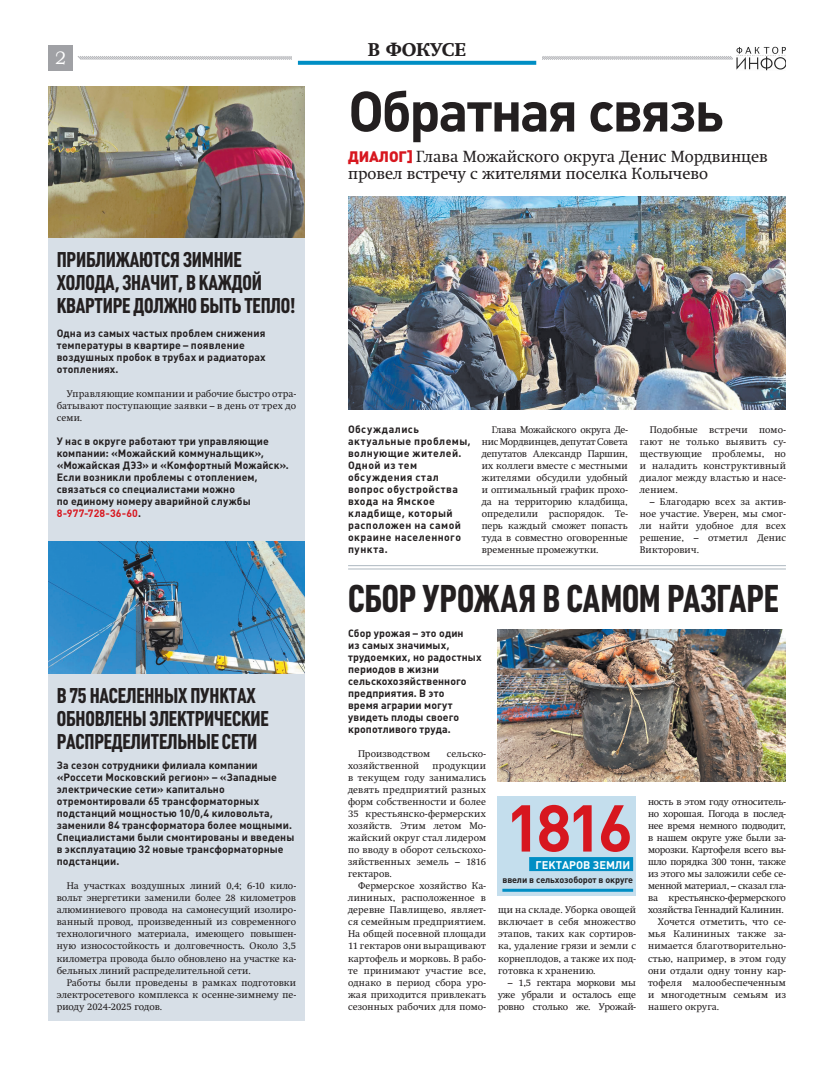
<style>
.page{position:relative;width:820px;height:1078px;background:#fff}
.page>*{position:absolute;margin:0;border:0;box-sizing:border-box;transform-origin:0 0}
.t1{font:65px "Plumb Bold C";color:#d7171f}
.Заголовок_основной_50{font:56px "Plumb Bold C";letter-spacing:-.045em;color:#231f20}
.Заголовок_анонса_красный{font:700 38px "Plumb Condensed";letter-spacing:-.005em;color:#231f20}
.Заголовок_тонкий{font:700 21px/23px "Plumb Condensed";letter-spacing:-.01em;color:#231f20}
.t2{font:18px "Swift Extra Bold C";color:#231f20}
.t3{font:18px "Bookman Old Style";color:#fff}
.Подзаг_с_красным{font:16px/17px "Swift C";color:#231f20}
.t4{font:11px "Plumb Bold C";color:#fff}
.Лид_основной{font:10.5px/12px "Plumb Bold C";letter-spacing:.01em;color:#231f20}
.Лид_основной-2{font:10.5px/12px "Plumb Bold C";letter-spacing:.04em;color:#231f20}
.Текст{font:9.6px/12px "Swift C";letter-spacing:.01em;color:#231f20;text-align:justify}
.t5{font:9px "Plumb Bold C";letter-spacing:-.01em;color:#231f20}
.s1{font-family:"Plumb";font-weight:900;font-size:15px;color:#d7171f}
.s2{color:#d7171f}
</style>
<div class="page">
<div style="left:48px;top:45px;width:25px;height:25px;background:#a0a1a5"></div>
<svg style="left:77px;top:56px;width:655px;height:4px;background:#cfd0d3"></svg>
<img style="left:732px;top:46px;width:53px;height:24px">
<div style="left:48px;top:86px;width:256px;height:934px;background:#d7dfe7"></div>
<div style="left:292px;top:43px;width:249px;height:25px;background:#fff"></div>
<svg style="left:298px;top:61px;width:238px;height:4px"></svg>
<img style="left:48px;top:86px;width:256px;height:151px">
<img style="left:48px;top:541px;width:257px;height:132px">
<img style="left:348px;top:196px;width:437px;height:214px">
<hr style="left:348px;top:568px;width:437px;height:1px;background:#adb8c0">
<hr style="left:348px;top:565px;width:437px;height:1px;background:#adb8c0">
<div style="left:498px;top:796px;width:137px;height:99px;background:#c4deed"></div>
<div style="left:529px;top:856px;width:104px;height:14px;background:#008ec4"></div>
<hr style="left:502px;top:888px;width:131px;height:3px;background:#008ec4">
<img style="left:498px;top:629px;width:287px;height:152px">
<h3 class="t3" style="left:55px;top:46px;width:13px">2</h3>
<p class="t2" style="left:368px;top:39px;width:100px">В ФОКУСЕ</p>
<p class="Заголовок_основной_50" style="left:348px;top:80px;width:377px">Обратная связь</p>
<p class="Подзаг_с_красным" style="left:348px;top:148px;width:421px"><span class="s1">ДИАЛОГ]</span> Глава Можайского округа Денис Мордвинцев провел встречу с жителями поселка Колычево</p>
<p class="Заголовок_тонкий" style="left:57px;top:248px;width:240px">ПРИБЛИЖАЮТСЯ ЗИМНИЕ<br>ХОЛОДА, ЗНАЧИТ, В КАЖДОЙ<br>КВАРТИРЕ ДОЛЖНО БЫТЬ ТЕПЛО!</p>
<p class="Лид_основной" style="left:57px;top:327px;width:210px">Одна из самых частых проблем снижения температуры в квартире – появление воздушных пробок в трубах и радиаторах отоплениях.</p>
<p class="Текст" style="left:57px;top:387px;width:241px;text-indent:10px">Управляющие компании и рабочие быстро отра&shy;батывают поступающие заявки – в день от трех до семи.</p>
<p class="Лид_основной" style="left:57px;top:435px;width:233px">У нас в округе работают три управляющие компании: «Можайский коммунальщик», «Можайская ДЭЗ» и «Комфортный Можайск».<br>Если возникли проблемы с отоплением, связаться со специалистами можно<br>по единому номеру аварийной службы <span class="s2">8-977-728-36-60</span>.</p>
<p class="Текст" style="left:481px;top:423px;width:147px;text-indent:10px">Глава Можайского округа Де&shy;нис Мордвинцев, депутат Совета депутатов Александр Паршин, их коллеги вместе с местными жителями обсудили удобный и оптимальный график прохо&shy;да на территорию кладбища, определили распорядок. Те&shy;перь каждый сможет попасть туда в совместно оговоренные временные промежутки.</p>
<p class="Текст" style="left:639px;top:423px;width:147px;text-indent:10px">Подобные встречи помо&shy;гают не только выявить су&shy;ществующие проблемы, но и наладить конструктивный диалог между властью и насе&shy;лением.</p>
<p class="Лид_основной-2" style="left:348px;top:423px;width:124px">Обсуждались актуальные проблемы, волнующие жителей.<br>Одной из тем обсуждения стал вопрос обустройства входа на Ямское кладбище, который расположен на самой окраине населенного пункта.</p>
<p class="Текст" style="left:639px;top:495px;width:147px;text-indent:10px">– Благодарю всех за актив&shy;ное участие. Уверен, мы смог&shy;ли найти удобное для всех решение, – отметил Денис Викторович.</p>
<p class="Заголовок_тонкий" style="left:57px;top:683px;width:213px">В 75 НАСЕЛЕННЫХ ПУНКТАХ<br>ОБНОВЛЕНЫ ЭЛЕКТРИЧЕСКИЕ<br>РАСПРЕДЕЛИТЕЛЬНЫЕ СЕТИ</p>
<p class="Лид_основной" style="left:57px;top:759px;width:239px">За сезон сотрудники филиала компании «Россети Московский регион» – «Западные электрические сети» капитально отремонтировали 65 трансформаторных подстанций мощностью 10/0,4 киловольта, заменили 84 трансформатора более мощными.<br>Специалистами были смонтированы и введены в эксплуатацию 32 новые трансформаторные подстанции.</p>
<p class="Текст" style="left:57px;top:879px;width:241px;text-indent:10px">На участках воздушных линий 0,4; 6-10 кило&shy;вольт энергетики заменили более 28 километров алюминиевого провода на самонесущий изолиро&shy;ванный провод, произведенный из современного технологичного материала, имеющего повышен&shy;ную износостойкость и долговечность. Около 3,5 километра провода было обновлено на участке ка&shy;бельных линий распределительной сети.</p>
<p class="Текст" style="left:57px;top:975px;width:241px;text-indent:10px">Работы были проведены в рамках подготовки электросетевого комплекса к осенне-зимнему пе&shy;риоду 2024-2025 годов.</p>
<p class="Заголовок_анонса_красный" style="left:348px;top:577px;width:432px">СБОР УРОЖАЯ В САМОМ РАЗГАРЕ</p>
<p class="Лид_основной" style="left:348px;top:627px;width:135px">Сбор урожая – это один<br>из самых значимых, трудоемких, но радостных периодов в жизни сельскохозяйственного предприятия. В это<br>время аграрии могут увидеть плоды своего кропотливого труда.</p>
<p class="Текст" style="left:358px;top:747px;width:74px">Производством</p>
<p class="Текст" style="left:446px;top:747px;width:41px">сельско-</p>
<p class="Текст" style="left:348px;top:759px;width:72px">хозяйственной</p>
<p class="Текст" style="left:348px;top:759px;width:139px;text-indent:84px">продукции в текущем году занимались девять предприятий разных форм собственности и более 35 крестьянско-фермерских хозяйств. Этим летом Мо&shy;жайский округ стал лидером по вводу в оборот сельскохо&shy;зяйственных земель – 1816 гектаров.</p>
<p class="Текст" style="left:348px;top:879px;width:139px;text-indent:10px">Фермерское хозяйство Ка&shy;лининых, расположенное в деревне Павлищево, являет&shy;ся семейным предприятием.<br>На общей посевной площади 11 гектаров они выращивают картофель и морковь. В рабо&shy;те принимают участие все, однако в период сбора уро&shy;жая приходится привлекать сезонных рабочих для помо-</p>
<p class="t1" style="left:505px;top:791px;width:129px">1816</p>
<p class="t4" style="left:535px;top:858px;width:96px">ГЕКТАРОВ ЗЕМЛИ</p>
<p class="t5" style="left:502px;top:874px;width:132px">ввели в сельхозоборот в округе</p>
<p class="Текст" style="left:498px;top:903px;width:139px">щи на складе. Уборка овощей включает в себя множество этапов, таких как сортиров&shy;ка, удаление грязи и земли с корнеплодов, а также их под&shy;готовка к хранению.</p>
<p class="Текст" style="left:498px;top:975px;width:139px;text-indent:10px">– 1,5 гектара моркови мы уже убрали и осталось еще ровно столько же. Урожай-</p>
<p class="Текст" style="left:647px;top:795px;width:139px">ность в этом году относитель&shy;но хорошая. Погода в послед&shy;нее время немного подводит, в нашем округе уже были за&shy;морозки. Картофеля всего вы&shy;шло порядка 300 тонн, также из этого мы заложили себе се&shy;менной материал, – сказал гла&shy;ва крестьянско-фермерского хозяйства Геннадий Калинин.</p>
<p class="Текст" style="left:647px;top:915px;width:139px;text-indent:10px">Хочется отметить, что се&shy;мья Калининых также за&shy;нимается благотворительно&shy;стью, например, в этом году они отдали одну тонну кар&shy;тофеля малообеспеченным и многодетным семьям из нашего округа.</p>
</div>
